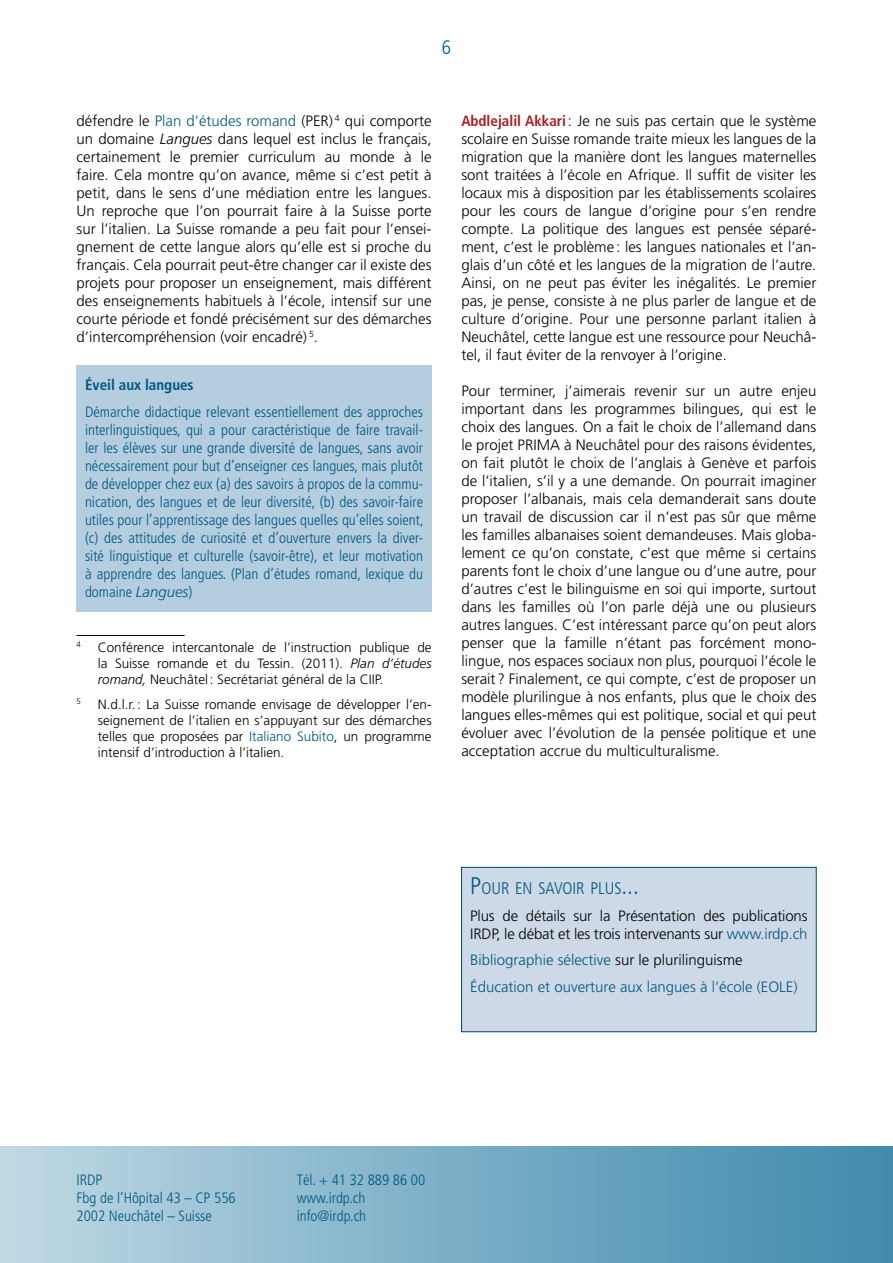
<style>
.page{position:relative;width:893px;height:1263px;background:#fff}
.page>*{position:absolute;margin:0;border:0;box-sizing:border-box;transform-origin:0 0}
.t1{font:300 condensed 19.5px "Frutiger";color:#006199}
.FOCUS_TITRE_REFERENC{font:300 condensed 16.8px "Frutiger";color:#005881}
.FOCUS_TEXTE{font:300 15px/18px "Frutiger";color:#000;text-align:justify}
.FOCUS_TEXTE-2{font:300 condensed 15px/18px "Frutiger";color:#005881}
.FOCUS_TEXTE-3{font:300 15px "Frutiger";color:#005881}
.FOCUS_TEXTE-4{font:700 condensed 15px "Frutiger";color:#005881}
.FOCUS_NOTE_BAS_DE_PA{font:300 13.5px/16.2px "Frutiger";color:#000;text-align:justify}
.FOCUS_NOTE_BAS_DE_PA-2{font:300 7.8px "Frutiger";color:#000}
.s1{color:#005881}
.s2{font-style:italic}
.s3{font-style:italic;font-stretch:normal}
.s4{font-weight:700;font-stretch:condensed;color:#a91d22}
.s5{font-size:24px}
.s6{color:#000}
</style>
<div class="page">
<div style="left:0;top:1146px;width:893px;height:117px;background:linear-gradient(to right,#bed8e3,#3e89ad)"></div>
<div style="left:462px;top:867px;width:354px;height:165px;background:#cdd9e7"></div>
<div style="left:461px;top:867px;width:355px;height:165px;border:1px solid #004671"></div>
<div style="left:77px;top:365px;width:355px;height:246px;background:#b4cddf"></div>
<hr style="left:77px;top:635px;width:108px;height:1px;background:#000">
<p class="t1" style="left:442px;top:36px;width:11px">6</p>
<p class="FOCUS_TEXTE" style="left:77px;top:112px;width:357px">défendre le <span class="s1">Plan d’études romand</span> (PER) <sup>4</sup> qui comporte un domaine <span class="s2">Langues</span> dans lequel est inclus le français, certainement le premier curriculum au monde à le faire. Cela montre qu’on avance, même si c’est petit à petit, dans le sens d’une médiation entre les langues.<br>Un reproche que l’on pourrait faire à la Suisse porte sur l’italien. La Suisse romande a peu fait pour l’ensei&shy;gnement de cette langue alors qu’elle est si proche du français. Cela pourrait peut-être changer car il existe des projets pour proposer un enseignement, mais différent des enseignements habituels à l’école, intensif sur une courte période et fondé précisément sur des démarches d’intercompréhension (voir encadré) <sup>5</sup>.</p>
<p class="FOCUS_TEXTE-4" style="left:85px;top:376px;width:110px">Éveil aux langues</p>
<p class="FOCUS_TEXTE-2" style="left:85px;top:403px;width:340px;text-align:justify">Démarche didactique relevant essentiellement des approches interlinguistiques, qui a pour caractéristique de faire travail&shy;ler les élèves sur une grande diversité de langues, sans avoir nécessairement pour but d’enseigner ces langues, mais plutôt de développer chez eux (a) des savoirs à propos de la commu&shy;nication, des langues et de leur diversité, (b) des savoir-faire utiles pour l’apprentissage des langues quelles qu’elles soient, (c) des attitudes de curiosité et d’ouverture envers la diver&shy;sité linguistique et culturelle (savoir-être), et leur motivation à apprendre des langues. (Plan d’études romand, lexique du domaine <span class="s3">Langues</span>)</p>
<p class="FOCUS_NOTE_BAS_DE_PA-2" style="left:77px;top:640px;width:6px">4</p>
<p class="FOCUS_NOTE_BAS_DE_PA" style="left:98px;top:639px;width:335px">Conférence intercantonale de l’instruction publique de la Suisse romande et du Tessin. (2011). <span class="s2">Plan d’études romand,</span> Neuchâtel: Secrétariat général de la CIIP.</p>
<p class="FOCUS_NOTE_BAS_DE_PA-2" style="left:77px;top:697px;width:6px">5</p>
<p class="FOCUS_NOTE_BAS_DE_PA" style="left:98px;top:696px;width:335px">N.d.l.r.: La Suisse romande envisage de développer l’en&shy;seignement de l’italien en s’appuyant sur des démarches telles que proposées par <span class="s1">Italiano Subito</span>, un programme intensif d’introduction à l’italien.</p>
<p class="FOCUS_TEXTE" style="left:461px;top:112px;width:357px"><span class="s4">Abdlejalil Akkari</span>: Je ne suis pas certain que le système scolaire en Suisse romande traite mieux les langues de la migration que la manière dont les langues maternelles sont traitées à l’école en Afrique. Il suffit de visiter les locaux mis à disposition par les établissements scolaires pour les cours de langue d’origine pour s’en rendre compte. La politique des langues est pensée séparé&shy;ment, c’est le problème : les langues nationales et l’an&shy;glais d’un côté et les langues de la migration de l’autre.<br>Ainsi, on ne peut pas éviter les inégalités. Le premier pas, je pense, consiste à ne plus parler de langue et de culture d’origine. Pour une personne parlant italien à Neuchâtel, cette langue est une ressource pour Neuchâ&shy;tel, il faut éviter de la renvoyer à l’origine.</p>
<p class="FOCUS_TEXTE" style="left:461px;top:382px;width:357px">Pour terminer, j’aimerais revenir sur un autre enjeu important dans les programmes bilingues, qui est le choix des langues. On a fait le choix de l’allemand dans le projet PRIMA à Neuchâtel pour des raisons évidentes, on fait plutôt le choix de l’anglais à Genève et parfois de l’italien, s’il y a une demande. On pourrait imaginer proposer l’albanais, mais cela demanderait sans doute un travail de discussion car il n’est pas sûr que même les familles albanaises soient demandeuses. Mais globa&shy;lement ce qu’on constate, c’est que même si certains parents font le choix d’une langue ou d’une autre, pour d’autres c’est le bilinguisme en soi qui importe, surtout dans les familles où l’on parle déjà une ou plusieurs autres langues. C’est intéressant parce qu’on peut alors penser que la famille n’étant pas forcément mono&shy;lingue, nos espaces sociaux non plus, pourquoi l’école le serait? Finalement, ce qui compte, c’est de proposer un modèle plurilingue à nos enfants, plus que le choix des langues elles-mêmes qui est politique, social et qui peut évoluer avec l’évolution de la pensée politique et une acceptation accrue du multiculturalisme.</p>
<p class="FOCUS_TITRE_REFERENC" style="left:470px;top:879px;width:170px"><span class="s5">P</span>OUR EN SAVOIR PLUS<span class="s5">...</span></p>
<p class="FOCUS_TEXTE" style="left:470px;top:906px;width:339px">Plus de détails sur la Présentation des publications<br>IRDP, le débat et les trois intervenants sur <span class="s1">www.irdp.ch</span></p>
<p class="FOCUS_TEXTE-3" style="left:470px;top:951px;width:274px">Bibliographie sélective <span class="s6">sur le plurilinguisme</span></p>
<p class="FOCUS_TEXTE-3" style="left:470px;top:978px;width:329px">Éducation et ouverture aux langues à l’école (EOLE)</p>
<p class="FOCUS_TEXTE-2" style="left:76px;top:1171px;width:161px">IRDP<br>Fbg de l’Hôpital 43 – CP 556<br>2002 Neuchâtel – Suisse</p>
<p class="FOCUS_TEXTE-2" style="left:297px;top:1171px;width:130px">Tél. + 41 32 889 86 00 www.irdp.ch info@irdp.ch</p>
</div>
